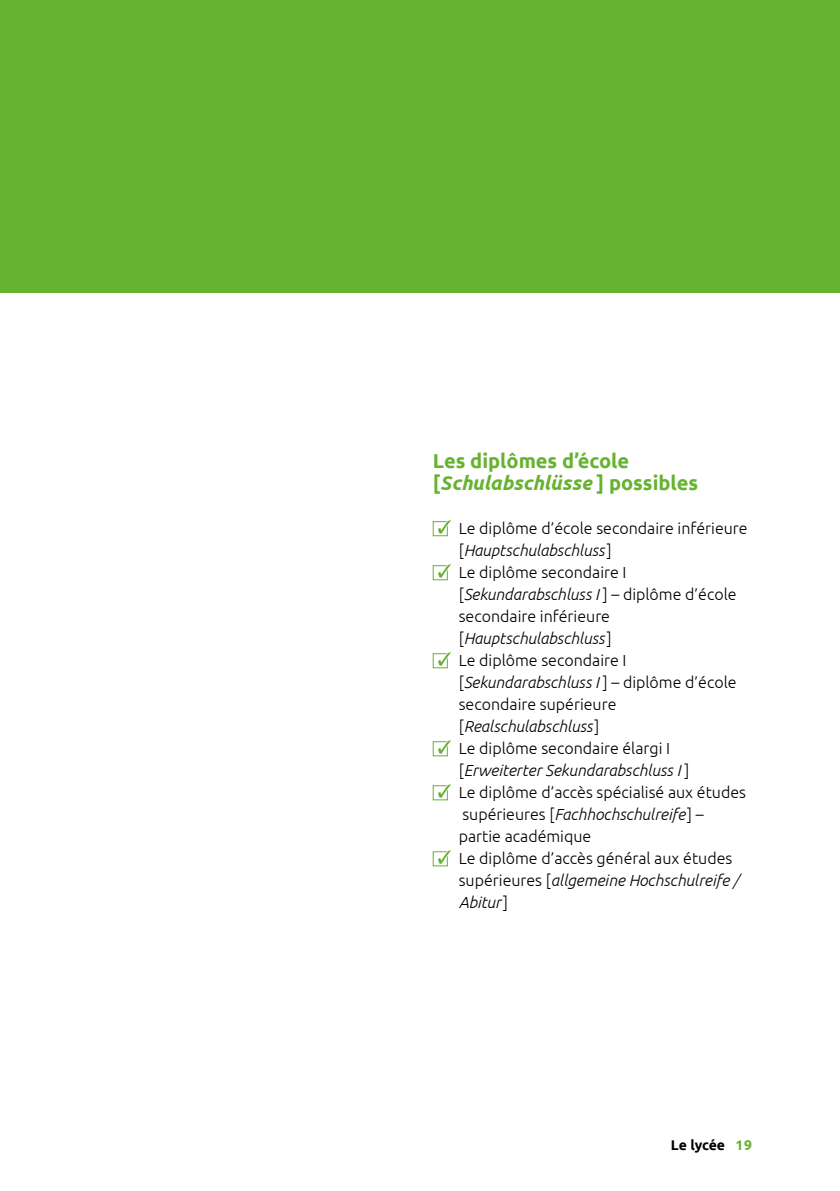
<style>
.page{position:relative;width:840px;height:1191px;background:#fff}
.page>*{position:absolute;margin:0;border:0;box-sizing:border-box;transform-origin:0 0}
.Headline_10pt{font:700 20px/22px "Ubuntu";color:#65b32e}
.Copytext{font:italic 300 16px "Ubuntu";color:#000}
.Copytext-2{font:300 16px "Ubuntu";color:#000}
.t1{font:700 14px "Ubuntu";letter-spacing:-.005em;color:#000}
.s1{font-style:italic}
.s2{font-style:normal}
.s3{color:#65b32e}
</style>
<div class="page">
<div style="left:0;top:0;width:839px;height:292px;background:#65b32e"></div>
<div style="left:432px;top:521px;width:15px;height:15px;border:1px solid #65b32e"></div>
<svg style="left:438px;top:520px;width:12px;height:15px"></svg>
<div style="left:432px;top:565px;width:15px;height:15px;border:1px solid #65b32e"></div>
<svg style="left:438px;top:564px;width:12px;height:15px"></svg>
<div style="left:432px;top:653px;width:15px;height:15px;border:1px solid #65b32e"></div>
<svg style="left:438px;top:652px;width:12px;height:15px"></svg>
<div style="left:432px;top:741px;width:15px;height:15px;border:1px solid #65b32e"></div>
<svg style="left:438px;top:740px;width:12px;height:15px"></svg>
<div style="left:432px;top:785px;width:15px;height:15px;border:1px solid #65b32e"></div>
<svg style="left:438px;top:784px;width:12px;height:15px"></svg>
<div style="left:432px;top:851px;width:15px;height:15px;border:1px solid #65b32e"></div>
<svg style="left:438px;top:850px;width:12px;height:15px"></svg>
<p class="Headline_10pt" style="left:432px;top:450px;width:267px">Les diplômes d’école [<span class="s1">Schulabschlüsse</span> ] possibles</p>
<p class="Copytext-2" style="left:458px;top:519px;width:290px">Le diplôme d’école secondaire inférieure</p>
<p class="Copytext" style="left:458px;top:541px;width:154px"><span class="s2">[</span>Hauptschulabschluss <span class="s2">]</span></p>
<p class="Copytext-2" style="left:458px;top:563px;width:169px">Le diplôme secondaire I</p>
<p class="Copytext" style="left:458px;top:585px;width:279px"><span class="s2">[</span>Sekundarabschluss I <span class="s2">] – diplôme d’école</span></p>
<p class="Copytext-2" style="left:458px;top:607px;width:153px">secondaire inférieure</p>
<p class="Copytext" style="left:458px;top:629px;width:154px"><span class="s2">[</span>Hauptschulabschluss <span class="s2">]</span></p>
<p class="Copytext-2" style="left:458px;top:651px;width:169px">Le diplôme secondaire I</p>
<p class="Copytext" style="left:458px;top:673px;width:279px"><span class="s2">[</span>Sekundarabschluss I <span class="s2">] – diplôme d’école</span></p>
<p class="Copytext-2" style="left:458px;top:695px;width:159px">secondaire supérieure</p>
<p class="Copytext" style="left:458px;top:717px;width:142px"><span class="s2">[</span>Realschulabschluss <span class="s2">]</span></p>
<p class="Copytext-2" style="left:458px;top:739px;width:213px">Le diplôme secondaire élargi I</p>
<p class="Copytext" style="left:458px;top:761px;width:232px"><span class="s2">[</span>Erweiterter Sekundarabschluss I <span class="s2">]</span></p>
<p class="Copytext-2" style="left:458px;top:783px;width:288px">Le diplôme d’accès spécialisé aux études</p>
<p class="Copytext" style="left:462px;top:805px;width:243px"><span class="s2">supérieures [</span>Fachhochschulreife <span class="s2">] –</span></p>
<p class="Copytext-2" style="left:458px;top:827px;width:134px">partie académique</p>
<p class="Copytext-2" style="left:458px;top:849px;width:275px">Le diplôme d’accès général aux études</p>
<p class="Copytext" style="left:458px;top:871px;width:281px"><span class="s2">supérieures [</span>allgemeine Hochschulreife /</p>
<p class="Copytext" style="left:458px;top:893px;width:51px">Abitur<span class="s2">]</span></p>
<p class="t1" style="left:670px;top:1137px;width:82px">Le lycée <span class="s3">19</span></p>
</div>
